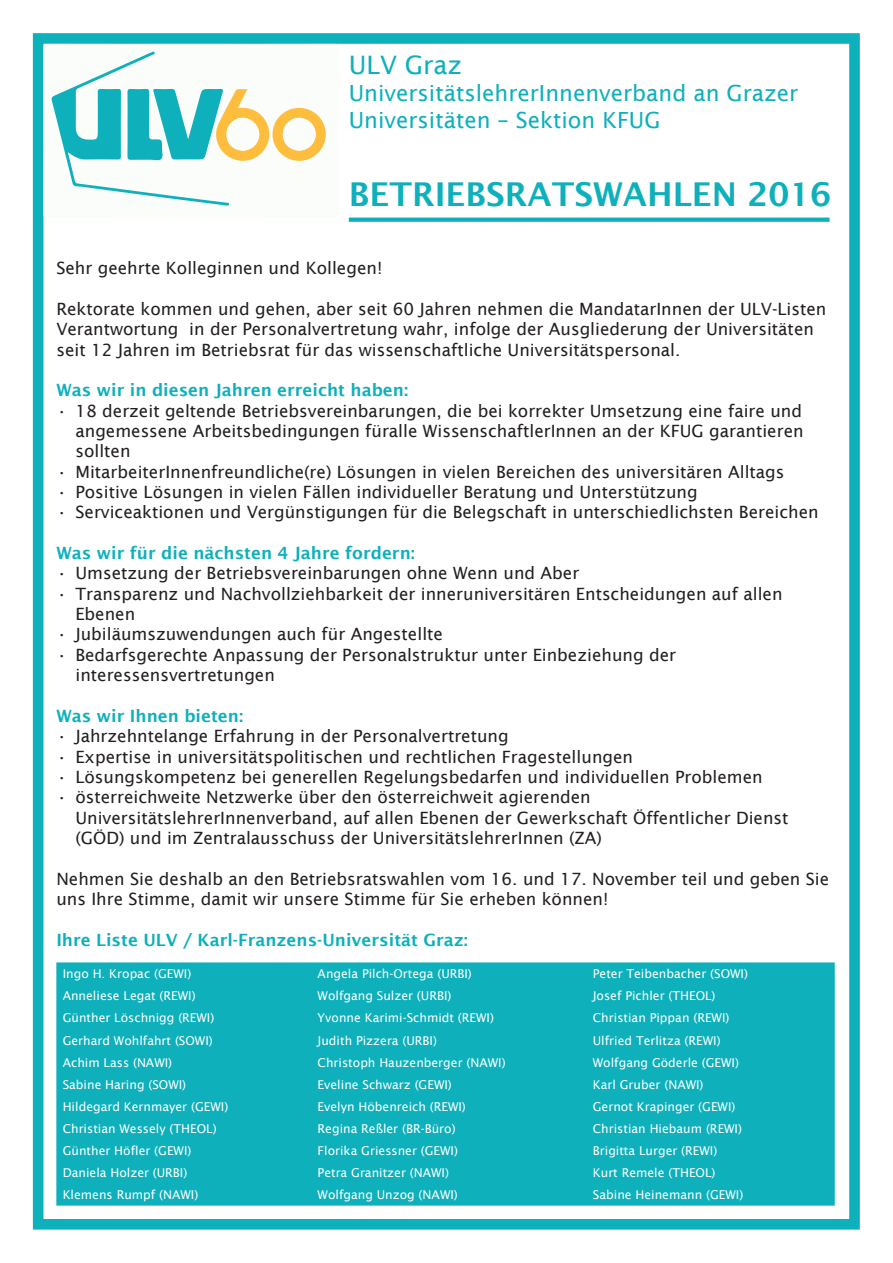
<style>
.page{position:relative;width:893px;height:1263px;background:#fff}
.page>*{position:absolute;margin:0;border:0;box-sizing:border-box;transform-origin:0 0}
.t1{font:600 32.85px "Lucida Sans";color:#0db0bb}
.t2{font:25.5px "Lucida Sans";color:#0db0bb}
.t3{font:22.2px/26.7px "Lucida Sans";color:#0db0bb}
.t4{font:16.95px/20.4px "Lucida Sans";color:#231f20}
.t5{font:600 16.95px "Lucida Sans";color:#0db0bb}
.t6{font:12.15px "Lucida Sans";color:#fff}
</style>
<div class="page">
<div style="left:33px;top:33px;width:827px;height:1197px;border:11px solid #0db1bc"></div>
<svg style="left:44px;top:44px;width:294px;height:173px"></svg>
<svg style="left:51px;top:51px;width:275px;height:155px"></svg>
<div style="left:226px;top:118px;width:33px;height:33px;background:#fafdf9;border-radius:50%"></div>
<div style="left:283px;top:118px;width:33px;height:33px;background:#fafdf9;border-radius:50%"></div>
<div style="left:56px;top:962px;width:779px;height:244px;background:#0db0bb"></div>
<svg style="left:349px;top:218px;width:480px;height:4px;fill:#0db0bb"></svg>
<h2 class="t2" style="left:349px;top:50px;width:115px">ULV Graz</h2>
<h3 class="t3" style="left:349px;top:79px;width:451px">UniversitätslehrerInnenverband an Grazer<br>Universitäten – Sektion KFUG</h3>
<h1 class="t1" style="left:349px;top:175px;width:484px">BETRIEBSRATSWAHLEN 2016</h1>
<p class="t4" style="left:56px;top:257px;width:327px">Sehr geehrte Kolleginnen und Kollegen!</p>
<p class="t4" style="left:56px;top:298px;width:771px">Rektorate kommen und gehen, aber seit 60 Jahren nehmen die MandatarInnen der ULV-Listen<br>Verantwortung in der Personalvertretung wahr, infolge der Ausgliederung der Universitäten seit 12 Jahren im Betriebsrat für das wissenschaftliche Universitätspersonal.</p>
<p class="t5" style="left:56px;top:380px;width:353px">Was wir in diesen Jahren erreicht haben:</p>
<p class="t4" style="left:75px;top:400px;width:730px;text-align:justify;text-indent:-19px">• 18 derzeit geltende Betriebsvereinbarungen, die bei korrekter Umsetzung eine faire und angemessene Arbeitsbedingungen füralle WissenschaftlerInnen an der KFUG garantieren sollten</p>
<p class="t4" style="left:56px;top:461px;width:730px">• MitarbeiterInnenfreundliche(re) Lösungen in vielen Bereichen des universitären Alltags</p>
<p class="t4" style="left:56px;top:481px;width:643px">• Positive Lösungen in vielen Fällen individueller Beratung und Unterstützung</p>
<p class="t4" style="left:56px;top:502px;width:764px">• Serviceaktionen und Vergünstigungen für die Belegschaft in unterschiedlichsten Bereichen</p>
<p class="t5" style="left:56px;top:543px;width:360px">Was wir für die nächsten 4 Jahre fordern:</p>
<p class="t4" style="left:56px;top:563px;width:524px">• Umsetzung der Betriebsvereinbarungen ohne Wenn und Aber</p>
<p class="t4" style="left:75px;top:583px;width:708px;text-indent:-19px">• Transparenz und Nachvollziehbarkeit der inneruniversitären Entscheidungen auf allen<br>Ebenen</p>
<p class="t4" style="left:56px;top:624px;width:388px">• Jubiläumszuwendungen auch für Angestellte</p>
<p class="t4" style="left:75px;top:644px;width:602px;text-indent:-19px">• Bedarfsgerechte Anpassung der Personalstruktur unter Einbeziehung der interessensvertretungen</p>
<p class="t5" style="left:56px;top:706px;width:188px">Was wir Ihnen bieten:</p>
<p class="t4" style="left:56px;top:726px;width:454px">• Jahrzehntelange Erfahrung in der Personalvertretung</p>
<p class="t4" style="left:56px;top:746px;width:578px">• Expertise in universitätspolitischen und rechtlichen Fragestellungen</p>
<p class="t4" style="left:56px;top:766px;width:708px">• Lösungskompetenz bei generellen Regelungsbedarfen und individuellen Problemen</p>
<p class="t4" style="left:75px;top:787px;width:715px;text-indent:-19px">• österreichweite Netzwerke über den österreichweit agierenden<br>UniversitätslehrerInnenverband, auf allen Ebenen der Gewerkschaft Öffentlicher Dienst (GÖD) und im Zentralausschuss der UniversitätslehrerInnen (ZA)</p>
<p class="t4" style="left:56px;top:868px;width:774px">Nehmen Sie deshalb an den Betriebsratswahlen vom 16. und 17. November teil und geben Sie uns Ihre Stimme, damit wir unsere Stimme für Sie erheben können!</p>
<p class="t5" style="left:56px;top:929px;width:413px">Ihre Liste ULV / Karl-Franzens-Universität Graz:</p>
<p class="t6" style="left:63px;top:966px;width:130px">Ingo H. Kropac (GEWI)</p>
<p class="t6" style="left:318px;top:966px;width:156px">Angela Pilch-Ortega (URBI)</p>
<p class="t6" style="left:593px;top:966px;width:157px">Peter Teibenbacher (SOWI)</p>
<p class="t6" style="left:63px;top:989px;width:134px">Anneliese Legat (REWI)</p>
<p class="t6" style="left:318px;top:989px;width:135px">Wolfgang Sulzer (URBI)</p>
<p class="t6" style="left:593px;top:989px;width:124px">Josef Pichler (THEOL)</p>
<p class="t6" style="left:63px;top:1011px;width:153px">Günther Löschnigg (REWI)</p>
<p class="t6" style="left:318px;top:1011px;width:178px">Yvonne Karimi-Schmidt (REWI)</p>
<p class="t6" style="left:593px;top:1011px;width:138px">Christian Pippan (REWI)</p>
<p class="t6" style="left:63px;top:1033px;width:152px">Gerhard Wohlfahrt (SOWI)</p>
<p class="t6" style="left:318px;top:1033px;width:121px">Judith Pizzera (URBI)</p>
<p class="t6" style="left:593px;top:1033px;width:129px">Ulfried Terlitza (REWI)</p>
<p class="t6" style="left:63px;top:1055px;width:111px">Achim Lass (NAWI)</p>
<p class="t6" style="left:318px;top:1055px;width:189px">Christoph Hauzenberger (NAWI)</p>
<p class="t6" style="left:593px;top:1055px;width:148px">Wolfgang Göderle (GEWI)</p>
<p class="t6" style="left:63px;top:1077px;width:125px">Sabine Haring (SOWI)</p>
<p class="t6" style="left:318px;top:1077px;width:136px">Eveline Schwarz (GEWI)</p>
<p class="t6" style="left:593px;top:1077px;width:112px">Karl Gruber (NAWI)</p>
<p class="t6" style="left:63px;top:1099px;width:167px">Hildegard Kernmayer (GEWI)</p>
<p class="t6" style="left:318px;top:1099px;width:150px">Evelyn Höbenreich (REWI)</p>
<p class="t6" style="left:593px;top:1099px;width:144px">Gernot Krapinger (GEWI)</p>
<p class="t6" style="left:63px;top:1121px;width:155px">Christian Wessely (THEOL)</p>
<p class="t6" style="left:318px;top:1121px;width:140px">Regina Reßler (BR-Büro)</p>
<p class="t6" style="left:593px;top:1121px;width:151px">Christian Hiebaum (REWI)</p>
<p class="t6" style="left:63px;top:1143px;width:130px">Günther Höfler (GEWI)</p>
<p class="t6" style="left:318px;top:1143px;width:142px">Florika Griessner (GEWI)</p>
<p class="t6" style="left:593px;top:1143px;width:126px">Brigitta Lurger (REWI)</p>
<p class="t6" style="left:63px;top:1165px;width:126px">Daniela Holzer (URBI)</p>
<p class="t6" style="left:318px;top:1165px;width:133px">Petra Granitzer (NAWI)</p>
<p class="t6" style="left:593px;top:1165px;width:124px">Kurt Remele (THEOL)</p>
<p class="t6" style="left:63px;top:1188px;width:137px">Klemens Rumpf (NAWI)</p>
<p class="t6" style="left:318px;top:1188px;width:142px">Wolfgang Unzog (NAWI)</p>
<p class="t6" style="left:593px;top:1188px;width:152px">Sabine Heinemann (GEWI)</p>
</div>
